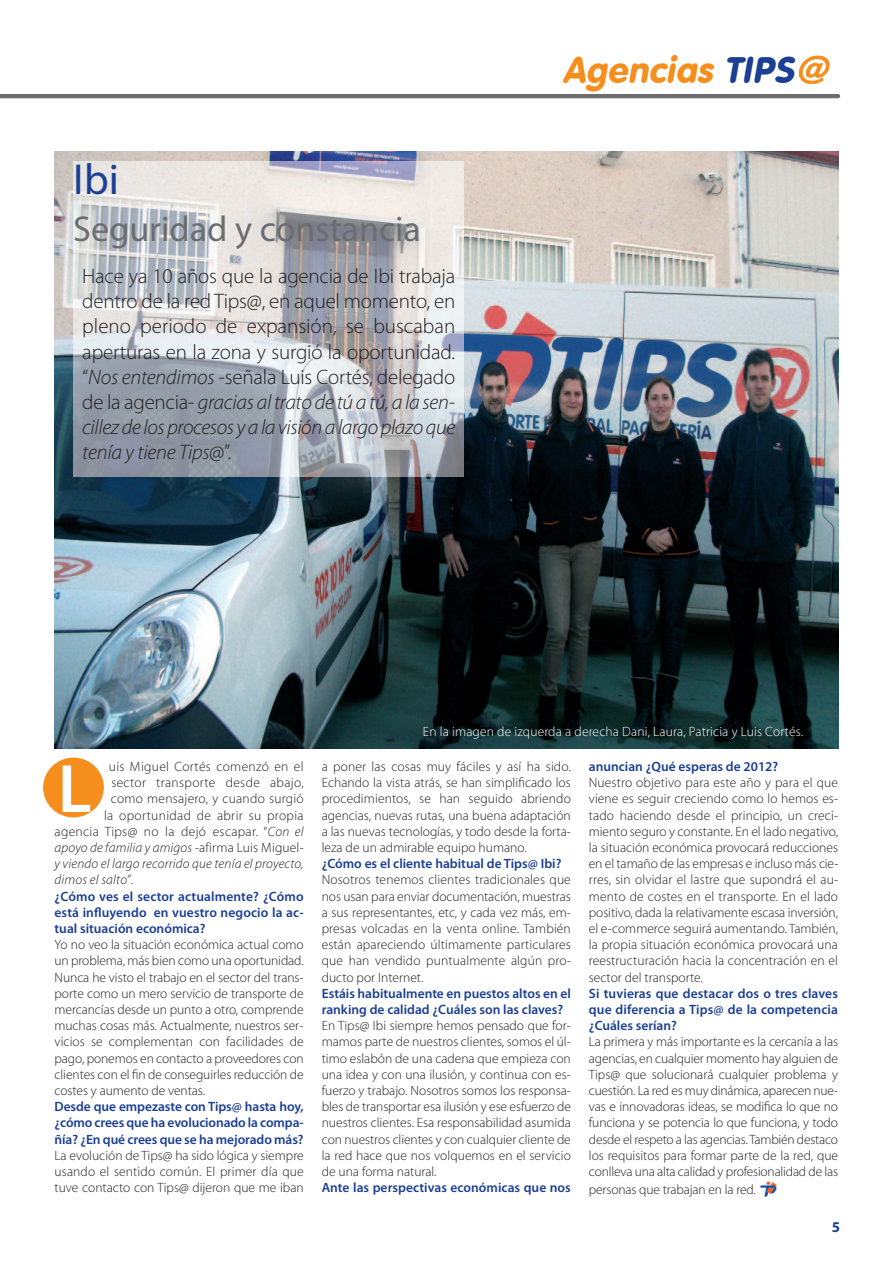
<style>
.page{position:relative;width:893px;height:1263px;background:#fff}
.page>*{position:absolute;margin:0;border:0;box-sizing:border-box;transform-origin:0 0}
.t1{font:600 69px "Myriad Pro";color:#fff}
.t2{font:43.5px "Myriad Pro";color:#1b3f94}
.t3{font:36px "Myriad Pro";color:#6c6d70}
.t4{font:italic 36px "VAG Rounded BT";color:#f68e1e}
.t5{font:300 21px/25.2px "Myriad Pro";letter-spacing:-.01em;color:#231f20;text-align:justify}
.t6{font:700 15px "Myriad Pro";color:#1b3f94}
.t7{font:300 13.5px/16.2px "Myriad Pro";color:#231f20;text-align:justify}
.t8{font:600 13.5px/16.2px "Myriad Pro";color:#1b3f94;text-align:justify}
.t9{font:300 13.5px "Myriad Pro";letter-spacing:.025em;color:#231f20}
.t10{font:italic 300 13.5px "Myriad Pro";letter-spacing:.015em;color:#231f20}
.t11{font:300 13.5px "Myriad Pro";letter-spacing:.01em;color:#fff}
.t12{font:300 13.5px "Myriad Pro";letter-spacing:.02em;color:#231f20}
.s1{font-style:italic}
.s2{color:#1b3f94}
.s3{font-size:31.5px}
.s4{font-style:normal}
</style>
<div class="page">
<img style="left:54px;top:151px;width:785px;height:597px">
<hr style="left:0;top:94px;width:840px;height:4px;background:#6c6d70">
<div style="left:43px;top:758px;width:61px;height:59px;background:#f68e1e;border-radius:50%"></div>
<img style="left:760px;top:1181px;width:17px;height:16px">
<img style="left:73px;top:162px;width:391px;height:314px">
<h2 class="t2" style="left:73px;top:163px;width:47px">Ibi</h2>
<h3 class="t3" style="left:73px;top:215px;width:349px">Seguridad y constancia</h3>
<p class="t5" style="left:82px;top:265px;width:374px">Hace ya 10 años que la agencia de Ibi trabaja dentro de la red Tips@, en aquel momento, en pleno periodo de expansión, se buscaban aperturas en la zona y surgió la oportunidad. “<span class="s1">Nos entendimos</span> -señala Luis Cortés, delegado de la agencia- <span class="s1">gracias altrato de tú a tú, a la sen&shy;cillezde losprocesos yalavisiónalargoplazoque tenía y tiene Tips@</span>”.</p>
<h3 class="t4" style="left:563px;top:47px;width:273px">Agencias <span class="s2">TIPS</span><span class="s3">@</span></h3>
<p class="t9" style="left:109px;top:761px;width:196px">uis Miguel Cortés comenzó en el</p>
<p class="t9" style="left:111px;top:777px;width:194px">sector transporte desde abajo,</p>
<p class="t12" style="left:111px;top:794px;width:194px">como mensajero, y cuando surgió</p>
<p class="t9" style="left:104px;top:810px;width:201px">la oportunidad de abrir su propia</p>
<p class="t9" style="left:55px;top:826px;width:251px">agencia Tips@ no la dejó escapar. “<span class="s1">Con el</span></p>
<p class="t10" style="left:55px;top:842px;width:251px">apoyo de familia y amigos <span class="s4">-afirma Luis Miguel-</span></p>
<p class="t10" style="left:55px;top:858px;width:251px">y viendo el largo recorrido que tenía el proyecto,</p>
<p class="t10" style="left:55px;top:875px;width:80px">dimos el salto”<span class="s4">.</span></p>
<p class="t8" style="left:55px;top:889px;width:251px">¿Cómo ves el sector actualmente? ¿Cómo</p>
<p class="t8" style="left:55px;top:905px;width:251px">está influyendo en vuestro negocio la ac-</p>
<p class="t8" style="left:55px;top:921px;width:153px">tual situación económica?</p>
<p class="t7" style="left:55px;top:937px;width:251px">Yo no veo la situación económica actual como un problema, más bien como una oportunidad.<br>Nunca he visto el trabajo en el sector del trans&shy;porte como un mero servicio de transporte de mercancías desde un punto a otro, comprende muchas cosas más. Actualmente, nuestros ser&shy;vicios se complementan con facilidades de pago, ponemos en contacto a proveedores con clientes con el fin de conseguirles reducción de costes y aumento de ventas.</p>
<p class="t8" style="left:55px;top:1099px;width:251px">Desde que empezaste con Tips@ hasta hoy, ¿cómo crees que ha evolucionado la compa&shy;ñía? ¿En qué crees que se ha mejorado más?</p>
<p class="t7" style="left:55px;top:1148px;width:251px">La evolución de Tips@ ha sido lógica y siempre usando el sentido común. El primer día que tuve contacto con Tips@ dijeron que me iban</p>
<h1 class="t1" style="left:58px;top:763px;width:36px">L</h1>
<p class="t11" style="left:423px;top:727px;width:382px">En la imagen de izquerda a derecha Dani, Laura, Patricia y Luis Cortés.</p>
<p class="t7" style="left:322px;top:759px;width:251px">a poner las cosas muy fáciles y así ha sido.<br>Echando la vista atrás, se han simplificado los procedimientos, se han seguido abriendo agencias, nuevas rutas, una buena adaptación a las nuevas tecnologías, y todo desde la forta&shy;leza de un admirable equipo humano.</p>
<p class="t8" style="left:322px;top:856px;width:241px">¿Cómo es el cliente habitual de Tips@ Ibi?</p>
<p class="t7" style="left:322px;top:873px;width:251px">Nosotros tenemos clientes tradicionales que nos usan para enviar documentación, muestras a sus representantes, etc, y cada vez más, em&shy;presas volcadas en la venta online. También están apareciendo últimamente particulares que han vendido puntualmente algún pro&shy;ducto por Internet.</p>
<p class="t8" style="left:322px;top:986px;width:251px">Estáis habitualmente en puestos altos en el ranking de calidad ¿Cuáles son las claves?</p>
<p class="t7" style="left:322px;top:1018px;width:251px">En Tips@ Ibi siempre hemos pensado que for&shy;mamos parte de nuestros clientes, somos el úl&shy;timo eslabón de una cadena que empieza con una idea y con una ilusión, y continua con es&shy;fuerzo y trabajo. Nosotros somos los responsa&shy;bles de transportar esa ilusión y ese esfuerzo de nuestros clientes. Esa responsabilidad asumida con nuestros clientes y con cualquier cliente de la red hace que nos volquemos en el servicio de una forma natural.</p>
<p class="t8" style="left:322px;top:1180px;width:251px">Ante las perspectivas económicas que nos</p>
<p class="t8" style="left:589px;top:759px;width:191px">anuncian ¿Qué esperas de 2012?</p>
<p class="t7" style="left:589px;top:775px;width:251px">Nuestro objetivo para este año y para el que viene es seguir creciendo como lo hemos es&shy;tado haciendo desde el principio, un creci&shy;miento seguro y constante. En el lado negativo, la situación económica provocará reducciones en el tamaño de las empresas e incluso más cie&shy;rres, sin olvidar el lastre que supondrá el au&shy;mento de costes en el transporte. En el lado positivo, dada la relativamente escasa inversión, el e-commerce seguirá aumentando. También, la propia situación económica provocará una reestructuración hacia la concentración en el sector del transporte.</p>
<p class="t8" style="left:589px;top:986px;width:251px">Si tuvieras que destacar dos o tres claves que diferencia a Tips@ de la competencia ¿Cuáles serían?</p>
<p class="t7" style="left:589px;top:1035px;width:251px">La primera y más importante es la cercanía a las agencias, en cualquier momento hay alguien de Tips@ que solucionará cualquier problema y cuestión. La red es muy dinámica, aparecen nue&shy;vas e innovadoras ideas, se modifica lo que no funciona y se potencia lo que funciona, y todo desde el respeto a las agencias. También destaco los requisitos para formar parte de la red, que conlleva una alta calidad y profesionalidad de las</p>
<p class="t7" style="left:589px;top:1182px;width:169px">personas que trabajan en la red.</p>
<p class="t6" style="left:832px;top:1221px;width:10px">5</p>
</div>
